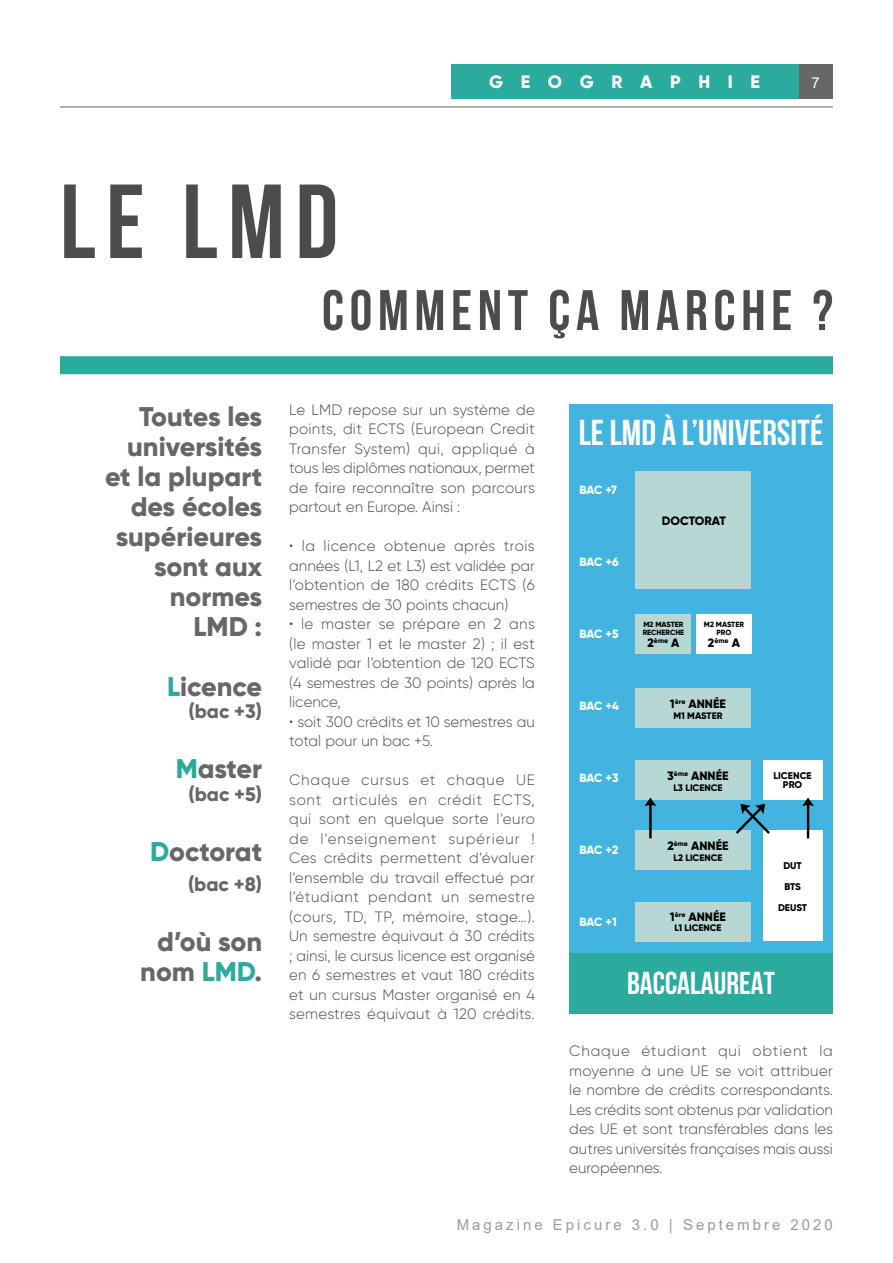
<style>
.page{position:relative;width:893px;height:1263px;background:#fff}
.page>*{position:absolute;margin:0;border:0;box-sizing:border-box;transform-origin:0 0}
.t1{font:105px "Bebas Neue";color:#4b4d4d}
.t2{font:57px "Bebas Neue";letter-spacing:.1em;color:#4b4d4d}
.t3{font:700 36px "Bebas Neue";color:#fff}
.t4{font:700 31.65px "Bebas Neue";color:#fff}
.t5{font:800 27px/30px "Gilroy";color:#666767;text-align:right}
.t6{font:800 19.5px "Gilroy";color:#666767}
.t7{font:800 18px "Gilroy";letter-spacing:.98em;color:#fff}
.t8{font:300 15px/19.5px "Gilroy";color:#4b4d4d;text-align:justify}
.t9{font:15px "Arial";letter-spacing:.2em;color:#999b9c}
.t10{font:15px "Arial";color:#fff}
.t11{font:800 12.15px "Gilroy";color:#000}
.t12{font:800 12px "Gilroy";letter-spacing:-.015em;color:#fff}
.t13{font:800 9.75px/21px "Gilroy";color:#000;text-align:center}
.t14{font:800 9.45px "Gilroy";color:#000}
.t15{font:800 7.5px/7.5px "Gilroy";letter-spacing:-.005em;color:#000}
.t16{font:800 7.05px "Gilroy";color:#000}
.s1{color:#2baa9e}
.s2{font-size:12.15px}
</style>
<div class="page">
<div style="left:798px;top:64px;width:35px;height:34px;background:#666767"></div>
<div style="left:451px;top:64px;width:347px;height:34px;background:#2baa9e"></div>
<hr style="left:60px;top:106px;width:773px;height:1px;background:#73776c">
<div style="left:60px;top:356px;width:773px;height:18px;background:#2baa9e"></div>
<div style="left:569px;top:404px;width:264px;height:610px;background:#42b4df"></div>
<div style="left:569px;top:954px;width:264px;height:60px;background:#2baa9e"></div>
<div style="left:635px;top:902px;width:116px;height:39px;background:#b6d7d3"></div>
<div style="left:635px;top:830px;width:116px;height:40px;background:#b6d7d3"></div>
<div style="left:635px;top:760px;width:116px;height:39px;background:#b6d7d3"></div>
<div style="left:635px;top:688px;width:116px;height:39px;background:#b6d7d3"></div>
<div style="left:635px;top:615px;width:56px;height:39px;background:#b6d7d3"></div>
<div style="left:696px;top:615px;width:55px;height:39px;background:#fff"></div>
<div style="left:635px;top:471px;width:116px;height:117px;background:#b6d7d3"></div>
<svg style="left:644px;top:797px;width:12px;height:41px"></svg>
<div style="left:763px;top:830px;width:59px;height:111px;background:#fff"></div>
<div style="left:763px;top:760px;width:59px;height:39px;background:#fff"></div>
<svg style="left:802px;top:797px;width:12px;height:41px"></svg>
<svg style="left:736px;top:804px;width:34px;height:30px"></svg>
<p class="t7" style="left:489px;top:71px;width:272px">GEOGRAPHIE</p>
<p class="t10" style="left:811px;top:72px;width:10px">7</p>
<h1 class="t1" style="left:60px;top:164px;width:280px">LE LMD</h1>
<h2 class="t2" style="left:322px;top:279px;width:512px">COMMENT ÇA MARCHE ?</h2>
<h3 class="t5" style="left:105px;top:401px;width:159px">Toutes les universités et la plupart des écoles supérieures sont aux normes<br>LMD :</h3>
<h3 class="t5" style="left:167px;top:671px;width:96px"><span class="s1">L</span>icence</h3>
<h3 class="t6" style="left:189px;top:699px;width:75px">(bac +3)</h3>
<h3 class="t5" style="left:176px;top:754px;width:88px"><span class="s1">M</span>aster</h3>
<h3 class="t6" style="left:189px;top:782px;width:75px">(bac +5)</h3>
<h3 class="t5" style="left:150px;top:836px;width:114px"><span class="s1">D</span>octorat</h3>
<h3 class="t6" style="left:188px;top:872px;width:76px">(bac +8)</h3>
<h3 class="t5" style="left:140px;top:926px;width:123px">d’où son nom <span class="s1">LMD</span>.</h3>
<p class="t8" style="left:289px;top:400px;width:247px">Le LMD repose sur un système de points, dit ECTS (European Credit Transfer System) qui, appliqué à tous les diplômes nationaux, permet de faire reconnaître son parcours partout en Europe. Ainsi :</p>
<p class="t8" style="left:289px;top:536px;width:247px">• la licence obtenue après trois années (L1, L2 et L3) est validée par l’obtention de 180 crédits ECTS (6 semestres de 30 points chacun)</p>
<p class="t8" style="left:289px;top:614px;width:247px">• le master se prépare en 2 ans (le master 1 et le master 2) ; il est validé par l’obtention de 120 ECTS (4 semestres de 30 points) après la licence,</p>
<p class="t8" style="left:289px;top:712px;width:247px">• soit 300 crédits et 10 semestres au total pour un bac +5.</p>
<p class="t8" style="left:289px;top:770px;width:247px">Chaque cursus et chaque UE sont articulés en crédit ECTS, qui sont en quelque sorte l’euro de l’enseignement supérieur !<br>Ces crédits permettent d’évaluer l’ensemble du travail effectué par l’étudiant pendant un semestre (cours, TD, TP, mémoire, stage…).<br>Un semestre équivaut à 30 crédits ; ainsi, le cursus licence est organisé en 6 semestres et vaut 180 crédits et un cursus Master organisé en 4 semestres équivaut à 120 crédits.</p>
<h3 class="t3" style="left:579px;top:413px;width:246px">LE LMD À L’UNIVERSITÉ</h3>
<p class="t12" style="left:579px;top:482px;width:39px">BAC +7</p>
<p class="t12" style="left:579px;top:554px;width:41px">BAC +6</p>
<p class="t11" style="left:662px;top:513px;width:66px">DOCTORAT</p>
<p class="t12" style="left:579px;top:626px;width:41px">BAC +5</p>
<p class="t12" style="left:579px;top:698px;width:41px">BAC +4</p>
<p class="t15" style="left:643px;top:621px;width:43px">M2 MASTER<br>RECHERCHE</p>
<p class="t16" style="left:647px;top:636px;width:34px"><span class="s2">2</span>ème <span class="s2">A</span></p>
<p class="t15" style="left:704px;top:621px;width:41px;text-align:center">M2 MASTER<br>PRO</p>
<p class="t16" style="left:708px;top:636px;width:34px"><span class="s2">2</span>ème <span class="s2">A</span></p>
<p class="t11" style="left:670px;top:696px;width:58px">1<sup>ère</sup> ANNÉE</p>
<p class="t14" style="left:673px;top:709px;width:51px">M1 MASTER</p>
<p class="t12" style="left:579px;top:770px;width:41px">BAC +3</p>
<p class="t11" style="left:667px;top:768px;width:63px">3<sup>ème</sup> ANNÉE</p>
<p class="t14" style="left:673px;top:781px;width:51px">L3 LICENCE</p>
<p class="t13" style="left:774px;top:770px;width:40px;line-height:9.8px">LICENCE<br>PRO</p>
<p class="t12" style="left:579px;top:842px;width:41px">BAC +2</p>
<p class="t12" style="left:579px;top:914px;width:39px">BAC +1</p>
<p class="t11" style="left:667px;top:838px;width:63px">2<sup>ème</sup> ANNÉE</p>
<p class="t14" style="left:673px;top:852px;width:50px">L2 LICENCE</p>
<p class="t11" style="left:670px;top:909px;width:58px">1<sup>ère</sup> ANNÉE</p>
<p class="t14" style="left:674px;top:922px;width:48px">L1 LICENCE</p>
<p class="t13" style="left:778px;top:855px;width:31px">DUT<br>BTS<br>DEUST</p>
<h3 class="t4" style="left:627px;top:965px;width:149px">BACCALAUREAT</h3>
<p class="t8" style="left:569px;top:1041px;width:265px">Chaque étudiant qui obtient la moyenne à une UE se voit attribuer le nombre de crédits correspondants.<br>Les crédits sont obtenus par validation des UE et sont transférables dans les autres universités françaises mais aussi européennes.</p>
<p class="t9" style="left:457px;top:1214px;width:378px">Magazine Epicure 3.0 | Septembre 2020</p>
</div>
